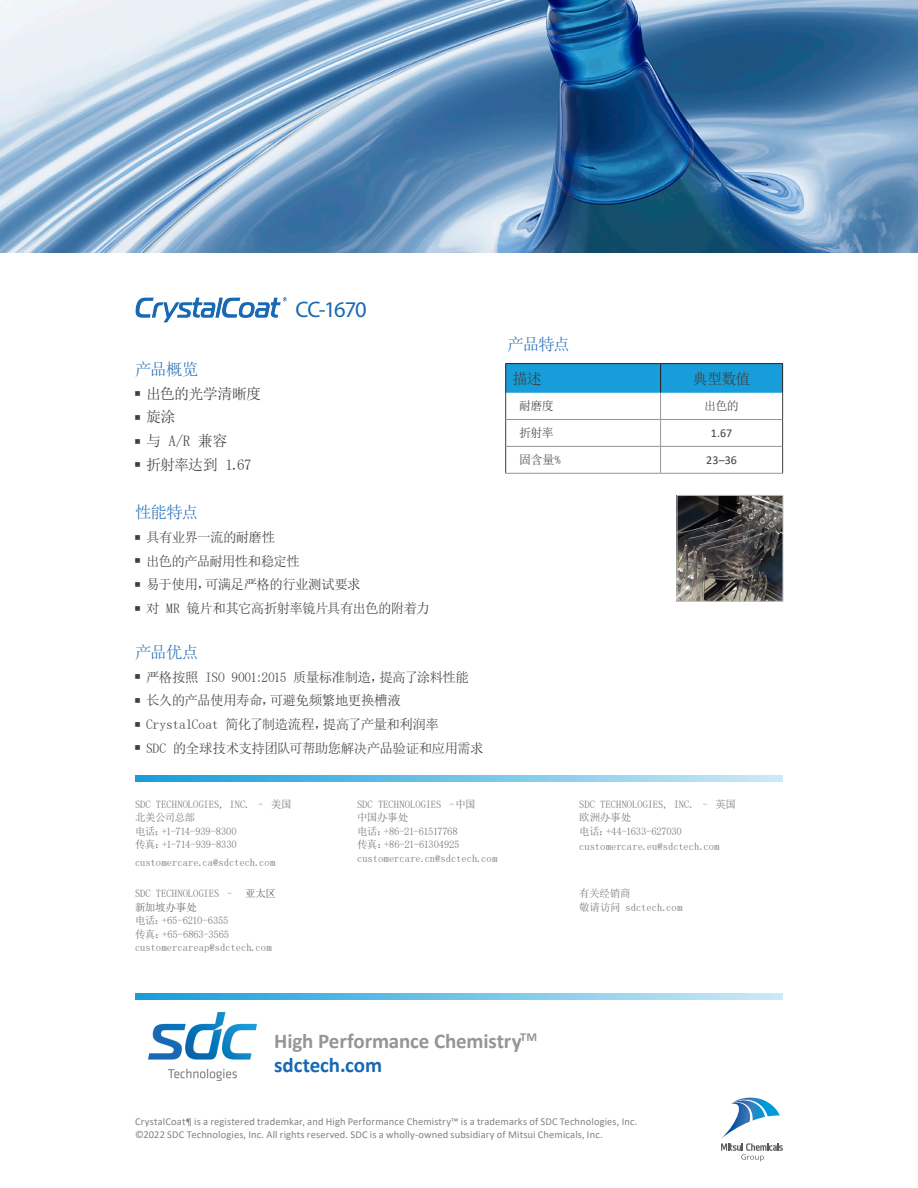
<style>
.page{position:relative;width:918px;height:1188px;background:#fff}
.page>*{position:absolute;margin:0;border:0;box-sizing:border-box;transform-origin:0 0}
.t1{font:22.5px "Myriad Pro";letter-spacing:-.045em;color:#1768b4}
.Tagline{font:700 21px "Calibri";letter-spacing:-.005em;color:#939598}
.Website_Address{font:700 21px "Calibri";letter-spacing:-.005em;color:#1768b4}
.t2{font:16.5px "Sim Sun";letter-spacing:-.055em;color:#2a71b8}
.t3{font:15px "Sim Sun";letter-spacing:-.045em;color:#3e3e3f}
.t4{font:13.5px "Sim Sun";letter-spacing:-.04em;color:#3e3e3f}
.t5{font:13.5px "Sim Sun";letter-spacing:-.06em;color:#3e3e3f}
.t6{font:12px "Sim Sun";letter-spacing:-.05em;color:#3e3e3f}
.Table__Body{font:12px "Calibri";color:#3e3e3f}
.t7{font:10.5px "Sim Sun";letter-spacing:-.005em;color:#707271}
.t8{font:10.5px/12.6px "Calibri";letter-spacing:.01em;color:#808285}
.t9{font:10.5px "Sim Sun";letter-spacing:-.045em;color:#707271}
.t10{font:10.5px "Sim Sun";letter-spacing:-.02em;color:#5d5d60}
.s1{color:#565759}
</style>
<div class="page">
<hr style="left:505px;top:363px;width:156px;height:1px;background:#231f20">
<hr style="left:661px;top:363px;width:122px;height:1px;background:#231f20">
<svg style="left:505px;top:364px;width:278px;height:109px"></svg>
<hr style="left:505px;top:473px;width:156px;height:1px;background:#939598">
<hr style="left:661px;top:473px;width:122px;height:1px;background:#939598">
<img style="left:679px;top:497px;width:102px;height:103px">
<div style="left:677px;top:495px;width:106px;height:107px;border:1px solid #c7c8ca"></div>
<svg style="left:135px;top:993px;width:648px;height:6px;background:#72c3e7"></svg>
<svg style="left:135px;top:776px;width:648px;height:6px;background:#72c3e7"></svg>
<img style="left:135px;top:298px;width:152px;height:24px">
<svg style="left:721px;top:1098px;width:62px;height:63px"></svg>
<img style="left:0;top:0;width:918px;height:252px">
<img style="left:149px;top:1012px;width:108px;height:69px">
<p class="t1" style="left:296px;top:295px;width:73px">CC-1670</p>
<p class="t2" style="left:135px;top:361px;width:65px">产品概览</p>
<p class="t3" style="left:135px;top:386px;width:128px">■ 出色的光学清晰度</p>
<p class="t3" style="left:135px;top:409px;width:42px">■ 旋涂</p>
<p class="t3" style="left:135px;top:433px;width:94px">■ 与 A/R 兼容</p>
<p class="t3" style="left:135px;top:457px;width:118px">■ 折射率达到 1.67</p>
<p class="t2" style="left:135px;top:504px;width:64px">性能特点</p>
<p class="t4" style="left:135px;top:530px;width:142px">■ 具有业界一流的耐磨性</p>
<p class="t5" style="left:135px;top:554px;width:166px">■ 出色的产品耐用性和稳定性</p>
<p class="t4" style="left:135px;top:578px;width:227px">■ 易于使用，可满足严格的行业测试要求</p>
<p class="t4" style="left:135px;top:601px;width:296px">■ 对 MR 镜片和其它高折射率镜片具有出色的附着力</p>
<p class="t2" style="left:135px;top:644px;width:65px">产品优点</p>
<p class="t4" style="left:135px;top:670px;width:335px">■ 严格按照 ISO 9001:2015 质量标准制造，提高了涂料性能</p>
<p class="t4" style="left:135px;top:694px;width:267px">■ 长久的产品使用寿命，可避免频繁地更换槽液</p>
<p class="t4" style="left:135px;top:718px;width:306px">■ CrystalCoat 简化了制造流程，提高了产量和利润率</p>
<p class="t4" style="left:135px;top:741px;width:350px">■ SDC 的全球技术支持团队可帮助您解决产品验证和应用需求</p>
<p class="t2" style="left:508px;top:335px;width:64px">产品特点</p>
<p class="t3" style="left:512px;top:371px;width:31px">描述</p>
<p class="t3" style="left:693px;top:371px;width:59px">典型数值</p>
<p class="t6" style="left:519px;top:400px;width:36px">耐磨度</p>
<p class="t6" style="left:704px;top:400px;width:36px">出色的</p>
<p class="t6" style="left:519px;top:427px;width:36px">折射率</p>
<p class="Table__Body" style="left:711px;top:425px;width:23px">1.67</p>
<p class="t6" style="left:519px;top:454px;width:43px">固含量%</p>
<p class="Table__Body" style="left:706px;top:452px;width:32px">23–36</p>
<p class="t7" style="left:135px;top:799px;width:158px">SDC TECHNOLOGIES, INC. – 美国</p>
<p class="t7" style="left:135px;top:812px;width:62px">北美公司总部</p>
<p class="t7" style="left:135px;top:826px;width:103px">电话：+1-714-939-8300</p>
<p class="t7" style="left:135px;top:839px;width:103px">传真：+1-714-939-8330</p>
<p class="t7" style="left:135px;top:857px;width:142px">customercare.ca@sdctech.com</p>
<p class="t7" style="left:135px;top:888px;width:143px">SDC TECHNOLOGIES – <span class="s1">亚太区</span></p>
<p class="t10" style="left:135px;top:902px;width:63px">新加坡办事处</p>
<p class="t7" style="left:135px;top:915px;width:95px">电话：+65-6210-6355</p>
<p class="t7" style="left:135px;top:929px;width:96px">传真：+65-6863-3565</p>
<p class="t7" style="left:135px;top:942px;width:138px">customercareap@sdctech.com</p>
<p class="t7" style="left:357px;top:799px;width:120px">SDC TECHNOLOGIES –中国</p>
<p class="t7" style="left:357px;top:812px;width:53px">中国办事处</p>
<p class="t9" style="left:357px;top:826px;width:102px">电话：+86-21-61517768</p>
<p class="t7" style="left:357px;top:839px;width:104px">传真：+86-21-61304925</p>
<p class="t7" style="left:357px;top:853px;width:142px">customercare.cn@sdctech.com</p>
<p class="t7" style="left:579px;top:799px;width:158px">SDC TECHNOLOGIES, INC. – 英国</p>
<p class="t7" style="left:579px;top:812px;width:53px">欧洲办事处</p>
<p class="t7" style="left:579px;top:826px;width:104px">电话：+44-1633-627030</p>
<p class="t7" style="left:579px;top:841px;width:142px">customercare.eu@sdctech.com</p>
<p class="t7" style="left:579px;top:888px;width:53px">有关经销商</p>
<p class="t7" style="left:579px;top:902px;width:105px">敬请访问 sdctech.com</p>
<p class="Tagline" style="left:274px;top:1027px;width:264px">High Performance Chemistry<sup>TM</sup></p>
<p class="Website_Address" style="left:274px;top:1051px;width:109px">sdctech.com</p>
<p class="t8" style="left:135px;top:1115px;width:504px">CrystalCoat¶ is a registered trademkar, and High Performance Chemistry™ is a trademarks of SDC Technologies, Inc. ©2022 SDC Technologies, Inc. All rights reserved. SDC is a wholly-owned subsidiary of Mitsui Chemicals, Inc.</p>
</div>
